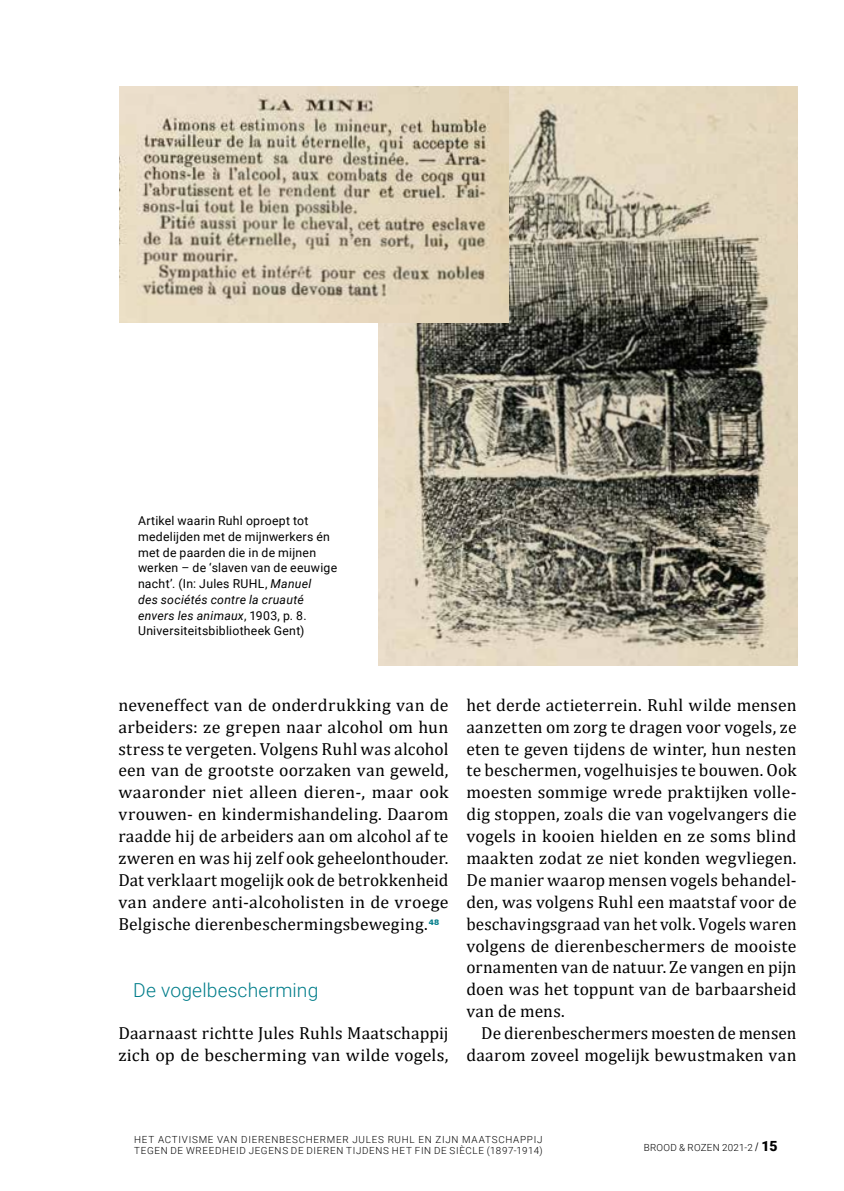
<style>
.page{position:relative;width:844px;height:1191px;background:#fff}
.page>*{position:absolute;margin:0;border:0;box-sizing:border-box;transform-origin:0 0}
.t1{font:300 19.25px "Roboto";letter-spacing:.01em;color:#007d8a}
.t2{font:17.5px/21.9px "Cambria";letter-spacing:.01em;color:#000;text-align:justify}
.t3{font:12.25px/15.8px "Roboto";letter-spacing:.02em;color:#000}
.t4{font:300 9.8px/11.7px "Roboto";letter-spacing:.07em;color:#000}
.t5{font:300 9.8px "Roboto";letter-spacing:.025em;color:#000}
.t6{font:900 7.7px "Zurich BT";color:#007d8a}
.s1{font-style:italic}
.s2{font-family:"Swiss 721 BT";font-weight:700;font-style:italic;font-size:10.5px}
.s3{font-weight:900;font-size:14px}
</style>
<div class="page">
<img style="left:378px;top:87px;width:419px;height:579px">
<img style="left:119px;top:87px;width:389px;height:235px">
<p class="t3" style="left:138px;top:512px;width:201px">Artikel waarin Ruhl oproept tot medelijden met de mijnwerkers én met de paarden die in de mijnen werken – de ‘slaven van de eeuwige nacht’. (In: Jules RUHL, <span class="s1">Manuel<br>des sociétés contre la cruauté envers les animaux</span>, 1903, p. 8.<br>Universiteitsbibliotheek Gent)</p>
<p class="t2" style="left:118px;top:694px;width:331px">neveneffect van de onderdrukking van de arbeiders: ze grepen naar alcohol om hun stress te vergeten. Volgens Ruhl was alcohol een van de grootste oorzaken van geweld, waaronder niet alleen dieren-, maar ook vrouwen- en kindermishandeling. Daarom raadde hij de arbeiders aan om alcohol af te zweren en was hij zelf ook geheelonthouder.<br>Dat verklaart mogelijk ook de betrokkenheid van andere anti-alcoholisten in de vroege Belgische dierenbeschermingsbeweging.</p>
<p class="t6" style="left:428px;top:917px;width:12px">48</p>
<p class="t1" style="left:133px;top:976px;width:186px">De vogelbescherming</p>
<p class="t2" style="left:118px;top:1022px;width:331px">Daarnaast richtte Jules Ruhls Maatschappij zich op de bescherming van wilde vogels,</p>
<p class="t2" style="left:466px;top:694px;width:331px">het derde actieterrein. Ruhl wilde mensen</p>
<p class="t2" style="left:466px;top:715px;width:331px">aanzetten om zorg te dragen voor vogels, ze</p>
<p class="t2" style="left:466px;top:737px;width:331px">eten te geven tijdens de winter, hun nesten</p>
<p class="t2" style="left:466px;top:759px;width:331px">te beschermen, vogelhuisjes te bouwen. Ook</p>
<p class="t2" style="left:466px;top:781px;width:331px">moesten sommige wrede praktijken volle-</p>
<p class="t2" style="left:466px;top:803px;width:331px">dig stoppen, zoals die van vogelvangers die</p>
<p class="t2" style="left:466px;top:825px;width:331px">vogels in kooien hielden en ze soms blind</p>
<p class="t2" style="left:466px;top:847px;width:331px">maakten zodat ze niet konden wegvliegen.</p>
<p class="t2" style="left:466px;top:869px;width:331px">De manier waarop mensen vogels behandel-</p>
<p class="t2" style="left:466px;top:890px;width:331px">den, was volgens Ruhl een maatstaf voor de</p>
<p class="t2" style="left:466px;top:912px;width:331px">beschavingsgraad van het volk. Vogels waren</p>
<p class="t2" style="left:466px;top:934px;width:331px">volgens de dierenbeschermers de mooiste</p>
<p class="t2" style="left:466px;top:956px;width:331px">ornamenten van de natuur. Ze vangen en pijn</p>
<p class="t2" style="left:466px;top:978px;width:331px">doen was het toppunt van de barbaarsheid</p>
<p class="t2" style="left:466px;top:1000px;width:100px">van de mens.</p>
<p class="t2" style="left:481px;top:1022px;width:316px">De dierenbeschermers moesten de mensen</p>
<p class="t2" style="left:466px;top:1044px;width:331px">daarom zoveel mogelijk bewustmaken van</p>
<p class="t4" style="left:134px;top:1132px;width:410px">HET ACTIVISME VAN DIERENBESCHERMER JULES RUHL EN ZIJN MAATSCHAPPIJ<br>TEGEN DE WREEDHEID JEGENS DE DIEREN TIJDENS HET FIN DE SIÈCLE (1897-1914)</p>
<p class="t5" style="left:643px;top:1140px;width:135px">BROOD &amp; ROZEN 2021-2 <span class="s2">/</span> <span class="s3">15</span></p>
</div>
